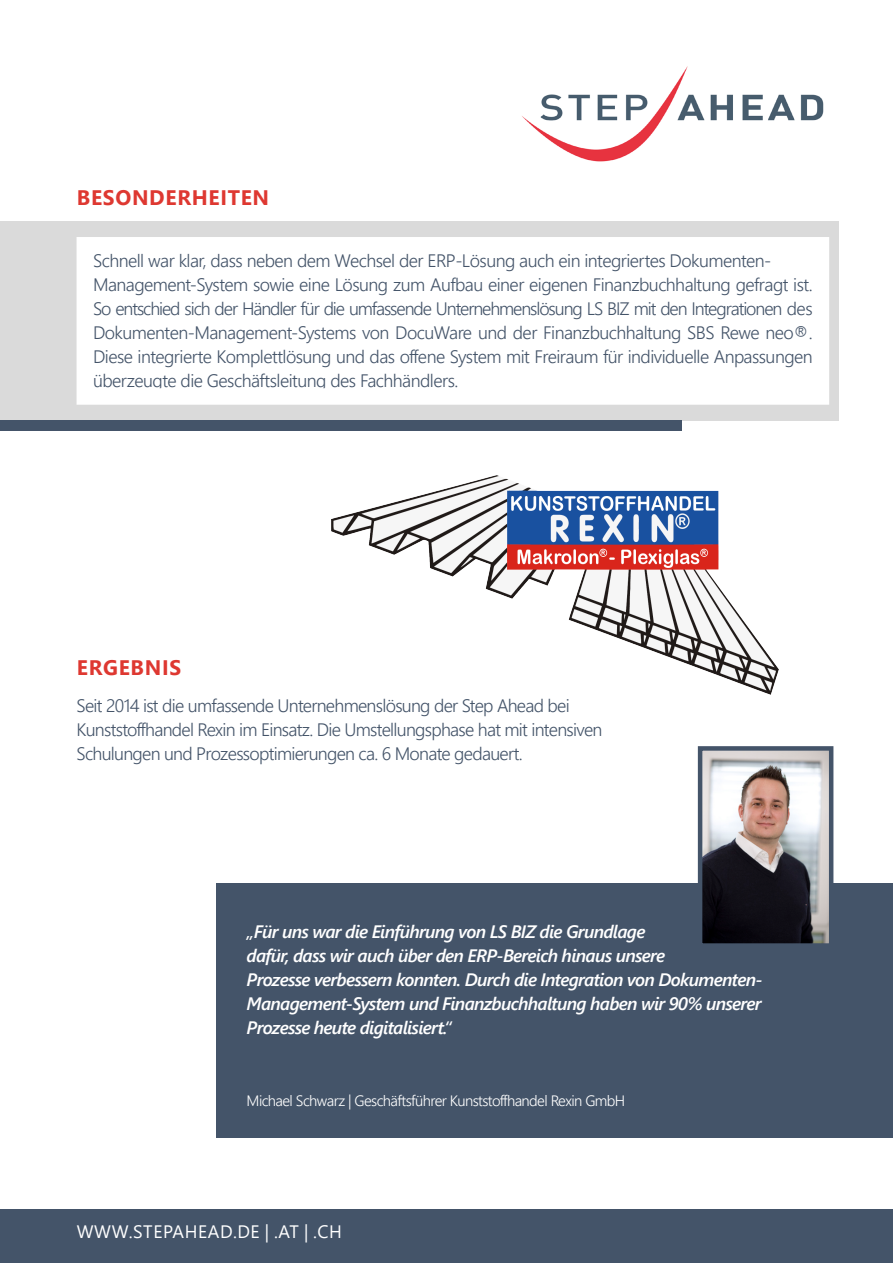
<style>
.page{position:relative;width:893px;height:1263px;background:#fff}
.page>*{position:absolute;margin:0;border:0;box-sizing:border-box;transform-origin:0 0}
.t1{font:700 21px "Segoe UI";letter-spacing:.035em;color:#de3831}
.t2{font:300 18px/24px "Segoe UI";letter-spacing:-.04em;color:#445469;text-align:justify}
.t3{font:italic 600 18px "Segoe UI";letter-spacing:-.04em;color:#fff}
.t4{font:18px "Segoe UI";letter-spacing:.035em;color:#fff}
.t5{font:300 15px "Segoe UI";letter-spacing:-.04em;color:#fff}
</style>
<div class="page">
<div style="left:216px;top:883px;width:677px;height:255px;background:#445469"></div>
<div style="left:0;top:1209px;width:893px;height:54px;background:#445469"></div>
<img style="left:522px;top:66px;width:302px;height:96px">
<div style="left:0;top:221px;width:839px;height:200px;background:#dadada"></div>
<div style="left:85px;top:245px;width:736px;height:151px;background:#fff"></div>
<div style="left:77px;top:237px;width:752px;height:168px;border:16px solid #fff"></div>
<img style="left:703px;top:751px;width:125px;height:192px">
<div style="left:698px;top:746px;width:135px;height:202px;border:4px solid #445469"></div>
<div style="left:0;top:421px;width:682px;height:10px;background:#445469"></div>
<img style="left:332px;top:475px;width:447px;height:220px">
<p class="t1" style="left:77px;top:177px;width:194px">BESONDERHEITEN</p>
<p class="t2" style="left:93px;top:246px;width:680px">Schnell war klar, dass neben dem Wechsel der ERP-Lösung auch ein integriertes Dokumenten-</p>
<p class="t2" style="left:93px;top:270px;width:721px">Management-System sowie eine Lösung zum Aufbau einer eigenen Finanzbuchhaltung gefragt ist.<br>So entschied sich der Händler für die umfassende Unternehmenslösung LS BIZ mit den Integrationen des Dokumenten-Management-Systems von DocuWare und der Finanzbuchhaltung SBS Rewe neo®.<br>Diese integrierte Komplettlösung und das offene System mit Freiraum für individuelle Anpassungen überzeugte die Geschäftsleitung des Fachhändlers.</p>
<p class="t1" style="left:77px;top:647px;width:106px">ERGEBNIS</p>
<p class="t2" style="left:77px;top:692px;width:527px;text-align:left">Seit 2014 ist die umfassende Unternehmenslösung der Step Ahead bei<br>Kunststoffhandel Rexin im Einsatz. Die Umstellungsphase hat mit intensiven<br>Schulungen und Prozessoptimierungen ca. 6 Monate gedauert.</p>
<p class="t3" style="left:247px;top:917px;width:400px">„Für uns war die Einführung von LS BIZ die Grundlage</p>
<p class="t3" style="left:247px;top:941px;width:420px">dafür, dass wir auch über den ERP-Bereich hinaus unsere</p>
<p class="t3" style="left:247px;top:965px;width:518px">Prozesse verbessern konnten. Durch die Integration von Dokumenten-</p>
<p class="t3" style="left:247px;top:989px;width:516px">Management-System und Finanzbuchhaltung haben wir 90% unserer</p>
<p class="t3" style="left:247px;top:1013px;width:207px">Prozesse heute digitalisiert.“</p>
<p class="t5" style="left:247px;top:1086px;width:380px">Michael Schwarz | Geschäftsführer Kunststoffhandel Rexin GmbH</p>
<p class="t4" style="left:77px;top:1214px;width:267px">WWW.STEPAHEAD.DE | .AT | .CH</p>
</div>
